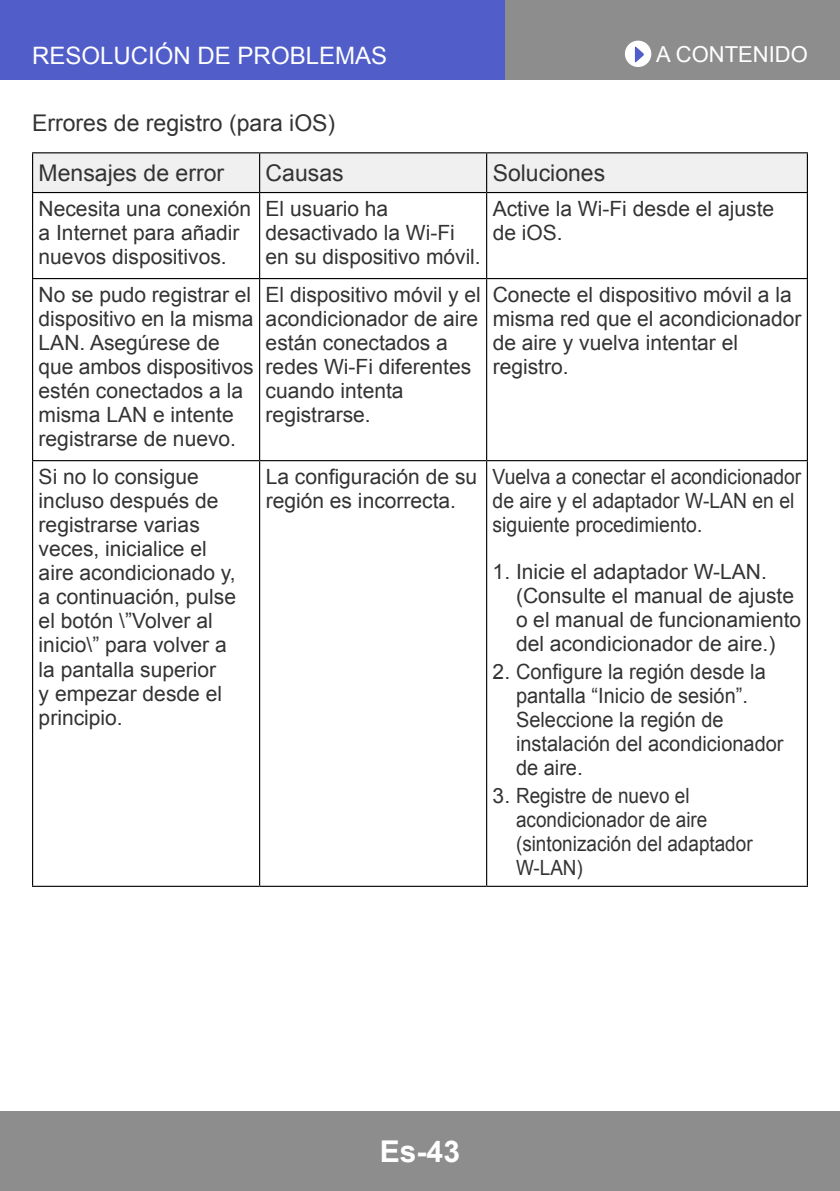
<style>
.page{position:relative;width:840px;height:1191px;background:#fff}
.page>*{position:absolute;margin:0;border:0;box-sizing:border-box;transform-origin:0 0}
.t1{font:700 30px "Arial";color:#fff}
.t2{font:24px "Arial";color:#fff}
.t3{font:23px "Arial";color:#333}
.t4{font:22px "Arial";color:#fff}
.t5{font:21px/24px "Arial";color:#333}
.t6{font:21px/24px "Arial";color:#333;scale:.92 1}
</style>
<div class="page">
<div style="left:0;top:0;width:839px;height:79px;background:#8d8d8d"></div>
<div style="left:0;top:1111px;width:839px;height:80px;background:#8d8d8d"></div>
<div style="left:624px;top:41px;width:27px;height:26px;background:#fff;border-radius:50%"></div>
<svg style="left:634px;top:46px;width:9px;height:17px"></svg>
<div style="left:0;top:0;width:503px;height:79px;background:#515dc9"></div>
<div style="left:33px;top:153px;width:773px;height:39px;background:#f0f0f0"></div>
<hr style="left:32px;top:152px;width:227px;height:1px;background:#000">
<hr style="left:32px;top:153px;width:1px;height:39px;background:#000">
<hr style="left:259px;top:152px;width:227px;height:1px;background:#000">
<hr style="left:259px;top:153px;width:1px;height:39px;background:#000">
<hr style="left:486px;top:152px;width:321px;height:1px;background:#000">
<hr style="left:486px;top:153px;width:1px;height:39px;background:#000">
<hr style="left:806px;top:153px;width:1px;height:39px;background:#000">
<hr style="left:32px;top:193px;width:1px;height:85px;background:#000">
<hr style="left:259px;top:192px;width:227px;height:1px;background:#000">
<hr style="left:259px;top:193px;width:1px;height:85px;background:#000">
<hr style="left:486px;top:192px;width:321px;height:1px;background:#000">
<hr style="left:486px;top:193px;width:1px;height:85px;background:#000">
<hr style="left:806px;top:193px;width:1px;height:85px;background:#000">
<hr style="left:32px;top:278px;width:227px;height:1px;background:#000">
<hr style="left:32px;top:279px;width:1px;height:181px;background:#000">
<hr style="left:259px;top:278px;width:227px;height:1px;background:#000">
<hr style="left:259px;top:279px;width:1px;height:181px;background:#000">
<hr style="left:486px;top:278px;width:321px;height:1px;background:#000">
<hr style="left:486px;top:279px;width:1px;height:181px;background:#000">
<hr style="left:806px;top:279px;width:1px;height:181px;background:#000">
<hr style="left:32px;top:460px;width:227px;height:1px;background:#000">
<hr style="left:32px;top:461px;width:1px;height:424px;background:#000">
<hr style="left:259px;top:460px;width:227px;height:1px;background:#000">
<hr style="left:259px;top:461px;width:1px;height:424px;background:#000">
<hr style="left:486px;top:460px;width:321px;height:1px;background:#000">
<hr style="left:486px;top:461px;width:1px;height:424px;background:#000">
<hr style="left:806px;top:461px;width:1px;height:424px;background:#000">
<hr style="left:32px;top:885px;width:227px;height:2px;background:#000">
<hr style="left:259px;top:885px;width:227px;height:2px;background:#000">
<hr style="left:486px;top:885px;width:321px;height:2px;background:#000">
<hr style="left:32px;top:192px;width:227px;height:1px;background:#000">
<p class="t2" style="left:32px;top:39px;width:356px">RESOLUCIÓN DE PROBLEMAS</p>
<p class="t3" style="left:32px;top:108px;width:304px">Errores de registro (para iOS)</p>
<p class="t4" style="left:655px;top:40px;width:153px">A CONTENIDO</p>
<p class="t3" style="left:39px;top:158px;width:187px">Mensajes de error</p>
<p class="t3" style="left:265px;top:158px;width:79px">Causas</p>
<p class="t3" style="left:492px;top:158px;width:114px">Soluciones</p>
<p class="t5" style="left:39px;top:197px;width:214px">Necesita una conexión a Internet para añadir nuevos dispositivos.</p>
<p class="t5" style="left:265px;top:197px;width:216px">El usuario ha desactivado la Wi-Fi en su dispositivo móvil.</p>
<p class="t5" style="left:492px;top:197px;width:283px">Active la Wi-Fi desde el ajuste de iOS.</p>
<p class="t5" style="left:39px;top:283px;width:216px">No se pudo registrar el dispositivo en la misma<br>LAN. Asegúrese de que ambos dispositivos estén conectados a la misma LAN e intente registrarse de nuevo.</p>
<p class="t5" style="left:265px;top:283px;width:216px">El dispositivo móvil y el acondicionador de aire están conectados a redes Wi-Fi diferentes cuando intenta registrarse.</p>
<p class="t5" style="left:492px;top:283px;width:310px">Conecte el dispositivo móvil a la misma red que el acondicionador de aire y vuelva intentar el registro.</p>
<p class="t5" style="left:39px;top:465px;width:199px">Si no lo consigue incluso después de registrarse varias veces, inicialice el aire acondicionado y, a continuación, pulse el botón \”Volver al inicio\” para volver a la pantalla superior<br>y empezar desde el principio.</p>
<p class="t5" style="left:265px;top:465px;width:213px">La configuración de su región es incorrecta.</p>
<p class="t6" style="left:492px;top:465px;width:336px">Vuelva a conectar el acondicionador de aire y el adaptador W-LAN en el siguiente procedimiento.</p>
<p class="t5" style="left:515px;top:560px;width:286px;text-indent:-23px">1. Inicie el adaptador W-LAN. (Consulte el manual de ajuste o el manual de funcionamiento del acondicionador de aire.)</p>
<p class="t5" style="left:515px;top:660px;width:269px;text-indent:-23px">2. Configure la región desde la pantalla “Inicio de sesión”.<br>Seleccione la región de instalación del acondicionador de aire.</p>
<p class="t5" style="left:515px;top:784px;width:238px;text-indent:-23px">3. Registre de nuevo el acondicionador de aire (sintonización del adaptador<br>W-LAN)</p>
<h1 class="t1" style="left:380px;top:1131px;width:82px">Es-43</h1>
</div>
